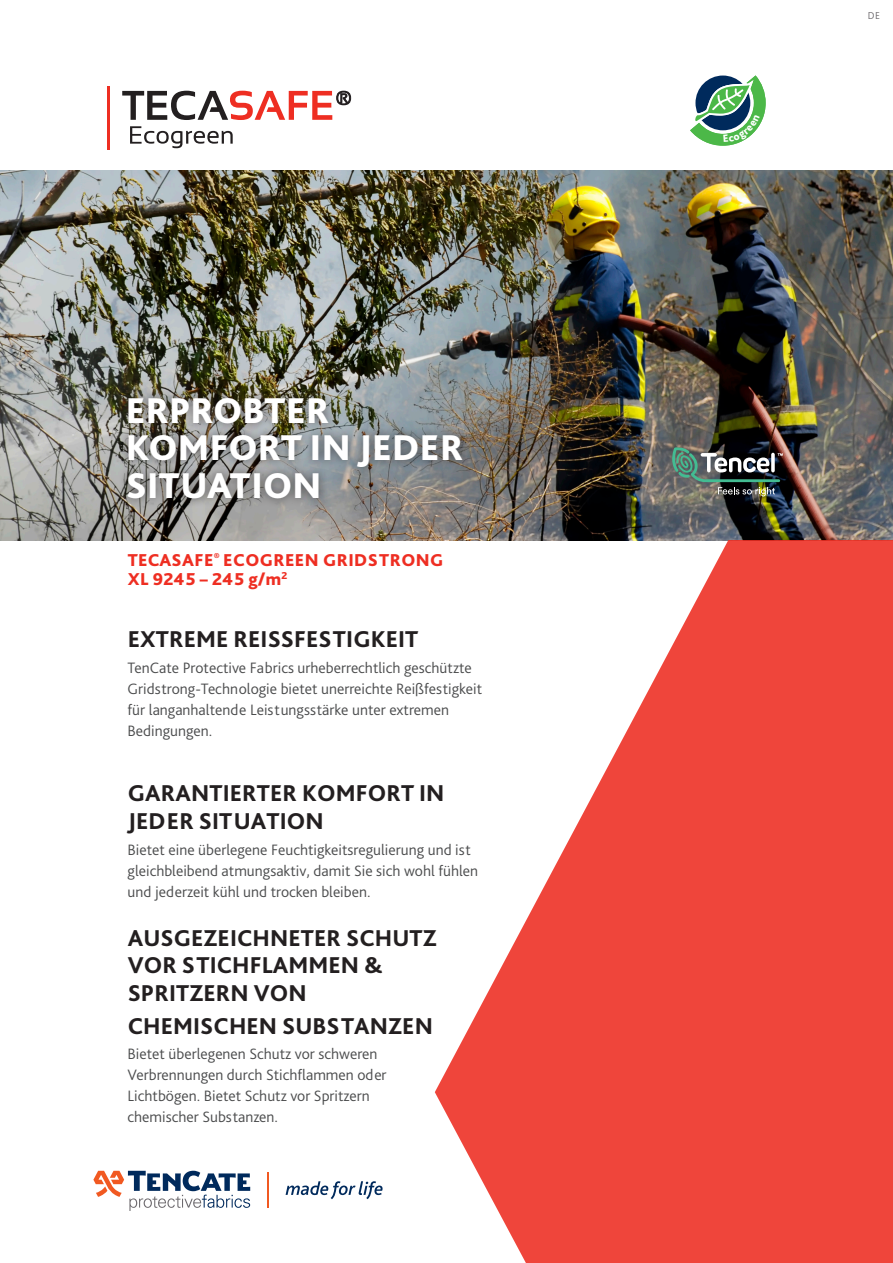
<style>
.page{position:relative;width:893px;height:1263px;background:#fff}
.page>*{position:absolute;margin:0;border:0;box-sizing:border-box;transform-origin:0 0}
.Body_text{font:800 37.5px/37.5px "Bliss Pro";letter-spacing:.005em;color:#fff}
.Body_text-2{font:800 24px/27.8px "Bliss Pro";letter-spacing:.005em;color:#231f20}
.t1{font:800 18px/19.2px "Bliss Pro";letter-spacing:.025em;color:#ee2e22}
.Body_text-3{font:300 15.75px/21px "Bliss Pro";color:#4b4c4d}
.Body_text-4{font:300 10.5px "Bliss Pro";color:#6c696d}
</style>
<div class="page">
<svg style="left:286px;top:1181px;width:97px;height:18px"></svg>
<svg style="left:93px;top:1171px;width:157px;height:40px"></svg>
<hr style="left:267px;top:1173px;width:2px;height:35px;background:#f15921">
<img style="left:0;top:170px;width:893px;height:370px">
<svg style="left:435px;top:540px;width:458px;height:723px;fill:#ef453b"></svg>
<img style="left:669px;top:446px;width:114px;height:50px">
<div style="left:118px;top:388px;width:352px;height:119px;background:#231f20;opacity:.6"></div>
<svg style="left:122px;top:91px;width:229px;height:29px"></svg>
<hr style="left:107px;top:86px;width:3px;height:64px;background:#ee2e22">
<svg style="left:130px;top:126px;width:103px;height:22px"></svg>
<svg style="left:690px;top:75px;width:76px;height:71px"></svg>
<p class="Body_text" style="left:126px;top:390px;width:339px">ERPROBTER<br>KOMFORT IN JEDER<br>SITUATION</p>
<p class="t1" style="left:128px;top:550px;width:317px">TECASAFE<sup>®</sup> ECOGREEN GRIDSTRONG<br>XL 9245 – 245 g/m<sup>2</sup></p>
<p class="Body_text-2" style="left:128px;top:625px;width:292px">EXTREME REISSFESTIGKEIT</p>
<p class="Body_text-3" style="left:128px;top:657px;width:356px">TenCate Protective Fabrics urheberrechtlich geschützte Gridstrong-Technologie bietet unerreichte Reißfestigkeit für langanhaltende Leistungsstärke unter extremen Bedingungen.</p>
<p class="Body_text-2" style="left:128px;top:779px;width:318px">GARANTIERTER KOMFORT IN<br>JEDER SITUATION</p>
<p class="Body_text-3" style="left:128px;top:839px;width:345px">Bietet eine überlegene Feuchtigkeitsregulierung und ist</p>
<p class="Body_text-3" style="left:128px;top:860px;width:352px">gleichbleibend atmungsaktiv, damit Sie sich wohl fühlen</p>
<p class="Body_text-3" style="left:128px;top:881px;width:244px">und jederzeit kühl und trocken bleiben.</p>
<p class="Body_text-2" style="left:128px;top:923px;width:310px">AUSGEZEICHNETER SCHUTZ<br>VOR STICHFLAMMEN &amp;<br>SPRITZERN VON</p>
<p class="Body_text-2" style="left:128px;top:1011px;width:307px">CHEMISCHEN SUBSTANZEN</p>
<p class="Body_text-3" style="left:128px;top:1043px;width:251px">Bietet überlegenen Schutz vor schweren</p>
<p class="Body_text-3" style="left:128px;top:1064px;width:261px">Verbrennungen durch Stichflammen oder</p>
<p class="Body_text-3" style="left:128px;top:1085px;width:244px">Lichtbögen. Bietet Schutz vor Spritzern</p>
<p class="Body_text-3" style="left:128px;top:1106px;width:152px">chemischer Substanzen.</p>
<p class="Body_text-4" style="left:868px;top:9px;width:14px">DE</p>
</div>
